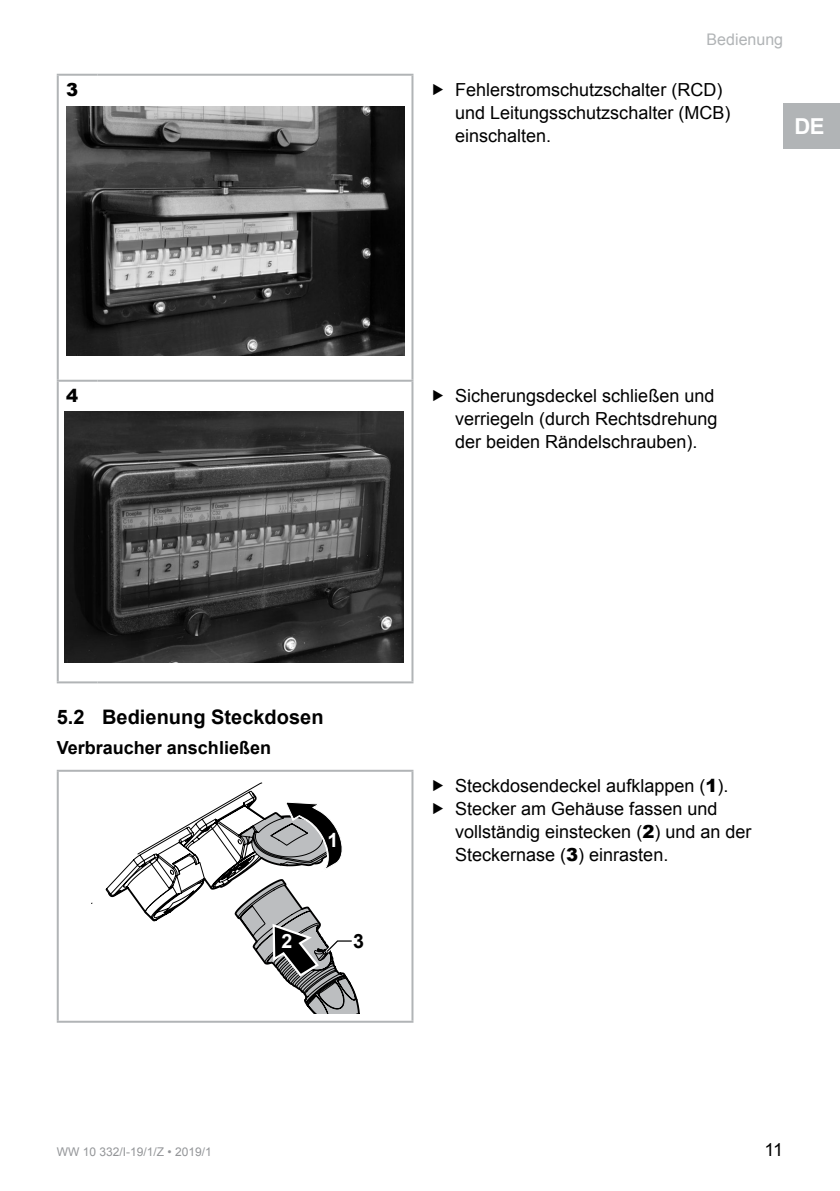
<style>
.page{position:relative;width:840px;height:1191px;background:#fff}
.page>*{position:absolute;margin:0;border:0;box-sizing:border-box;transform-origin:0 0}
.t1{font:700 22px "Arial";color:#fff}
.t2{font:700 20px "Arial";color:#000}
.t3{font:700 19.6px "Arial";color:#fff}
.t4{font:700 19.6px "Arial";color:#000}
.t5{font:18px/23px "Arial";color:#000}
.t6{font:700 18px "Arial";color:#000}
.t7{font:900 18px "Arial";color:#000}
.t8{font:16px "Arial";color:#b1b4b6}
.t9{font:12px "Arial";color:#939598}
.s1{font-weight:900}
</style>
<div class="page">
<div style="left:782px;top:103px;width:57px;height:46px;background:#b1b4b6"></div>
<hr style="left:57px;top:74px;width:40px;height:2px;background:#b1b4b6">
<hr style="left:57px;top:76px;width:2px;height:304px;background:#b1b4b6">
<hr style="left:97px;top:74px;width:316px;height:2px;background:#b1b4b6">
<hr style="left:411px;top:76px;width:2px;height:304px;background:#b1b4b6">
<hr style="left:57px;top:380px;width:40px;height:2px;background:#b1b4b6">
<hr style="left:57px;top:382px;width:2px;height:299px;background:#b1b4b6">
<hr style="left:97px;top:380px;width:316px;height:2px;background:#b1b4b6">
<hr style="left:411px;top:382px;width:2px;height:299px;background:#b1b4b6">
<hr style="left:57px;top:681px;width:40px;height:2px;background:#b1b4b6">
<hr style="left:97px;top:681px;width:316px;height:2px;background:#b1b4b6">
<img style="left:64px;top:412px;width:340px;height:250px">
<hr style="left:57px;top:769px;width:356px;height:2px;background:#b1b4b6">
<hr style="left:57px;top:771px;width:2px;height:249px;background:#b1b4b6">
<hr style="left:411px;top:771px;width:2px;height:249px;background:#b1b4b6">
<hr style="left:57px;top:1020px;width:356px;height:2px;background:#b1b4b6">
<svg style="left:91px;top:782px;width:269px;height:231px"></svg>
<img style="left:67px;top:106px;width:337px;height:250px">
<p class="t8" style="left:706px;top:29px;width:78px">Bedienung</p>
<p class="t7" style="left:66px;top:77px;width:14px">3</p>
<p class="t5" style="left:455px;top:79px;width:277px">Fehlerstromschutzschalter (RCD) und Leitungsschutzschalter (MCB) einschalten.</p>
<p class="t1" style="left:794px;top:111px;width:31px">DE</p>
<p class="t7" style="left:66px;top:382px;width:14px">4</p>
<p class="t5" style="left:455px;top:385px;width:264px">Sicherungsdeckel schließen und verriegeln (durch Rechtsdrehung der beiden Rändelschrauben).</p>
<p class="t2" style="left:57px;top:704px;width:268px">5.2 Bedienung Steckdosen</p>
<p class="t6" style="left:57px;top:736px;width:216px">Verbraucher anschließen</p>
<p class="t3" style="left:327px;top:827px;width:12px">1</p>
<p class="t3" style="left:281px;top:928px;width:12px">2</p>
<p class="t4" style="left:353px;top:928px;width:12px">3</p>
<p class="t5" style="left:455px;top:774px;width:298px">Steckdosendeckel aufklappen (<span class="s1">1</span>).<br>Stecker am Gehäuse fassen und vollständig einstecken (<span class="s1">2</span>) und an der<br>Steckernase (<span class="s1">3</span>) einrasten.</p>
<p class="t9" style="left:57px;top:1143px;width:156px">WW 10 332/I-19/1/Z • 2019/1</p>
<p class="t5" style="left:764px;top:1138px;width:20px">11</p>
</div>
